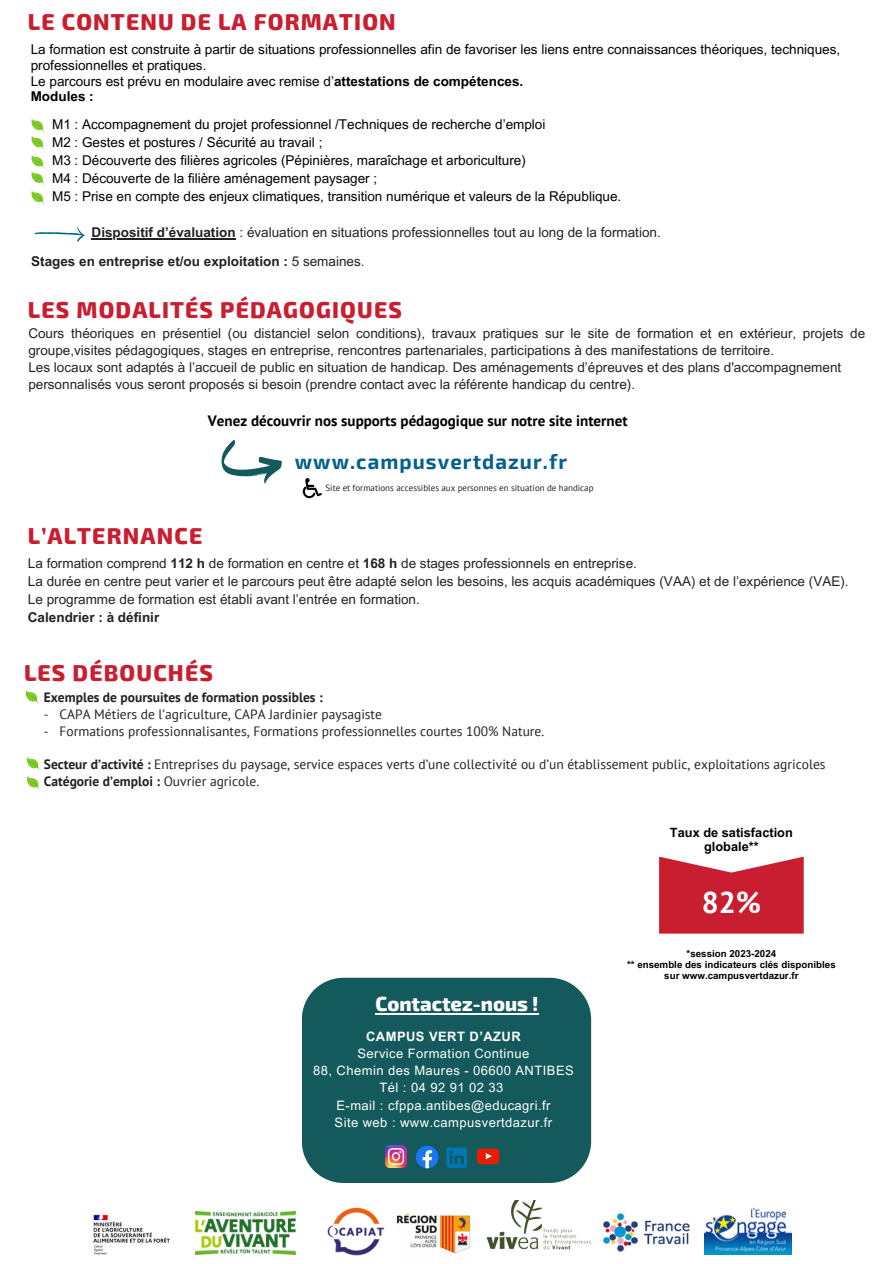
<style>
.page{position:relative;width:894px;height:1264px;background:#fff}
.page>*{position:absolute;margin:0;border:0;box-sizing:border-box;transform-origin:0 0}
.t1{font:700 30px "PT Sans";color:#fff}
.t2{font:800 22.5px "Exo 2";letter-spacing:.05em;color:#c91e30}
.t3{font:700 20.55px "Exo 2";letter-spacing:.05em;color:#03608b}
.t4{font:800 19.95px "Exo 2";color:#fff}
.t5{font:700 15px "PT Sans";color:#000}
.t6{font:13.5px/18px "Arial MT Pro";color:#222}
.t7{font:13.5px/18px "Arial MT Pro";color:#000}
.t8{font:13.5px/16.8px "PT Sans";color:#222}
.t9{font:700 13.5px "Arial MT Pro";color:#222}
.t10{font:700 13.5px "PT Sans";color:#222}
.t11{font:12.9px "Arial MT Pro";letter-spacing:.035em;color:#fefefe}
.t12{font:700 12.9px "Arial MT Pro";letter-spacing:.035em;color:#fefefe}
.t13{font:700 12.75px/13.8px "Arial MT Pro";color:#000;text-align:center}
.t14{font:700 9.75px/10.6px "Arial MT Pro";color:#000;text-align:center}
.t15{font:9px "PT Sans";color:#222}
.s1{font-weight:700}
.s2{font-weight:400}
</style>
<div class="page">
<svg style="left:221px;top:439px;width:60px;height:44px"></svg>
<svg style="left:303px;top:478px;width:19px;height:20px"></svg>
<svg style="left:25px;top:690px;width:14px;height:15px"></svg>
<svg style="left:34px;top:226px;width:51px;height:16px"></svg>
<hr style="left:92px;top:238px;width:144px;height:1px;background:#222">
<svg style="left:27px;top:757px;width:13px;height:33px"></svg>
<svg style="left:659px;top:857px;width:144px;height:76px;background:#ce3445"></svg>
<svg style="left:31px;top:119px;width:13px;height:86px"></svg>
<div style="left:302px;top:977px;width:289px;height:205px;background:#145a5d"></div>
<img style="left:385px;top:1145px;width:21px;height:22px">
<svg style="left:416px;top:1145px;width:22px;height:23px"></svg>
<svg style="left:446px;top:1147px;width:21px;height:20px"></svg>
<svg style="left:476px;top:1148px;width:23px;height:16px"></svg>
<hr style="left:375px;top:1012px;width:163px;height:2px;background:#fff">
<img style="left:327px;top:1207px;width:57px;height:49px">
<img style="left:486px;top:1200px;width:105px;height:50px">
<img style="left:196px;top:1211px;width:99px;height:43px">
<img style="left:396px;top:1213px;width:74px;height:41px">
<img style="left:603px;top:1213px;width:87px;height:39px">
<img style="left:704px;top:1207px;width:87px;height:47px">
<img style="left:93px;top:1214px;width:77px;height:41px">
<p class="t2" style="left:28px;top:7px;width:369px">LE CONTENU DE LA FORMATION</p>
<p class="t7" style="left:31px;top:43px;width:810px;line-height:15.8px">La formation est construite à partir de situations professionnelles afin de favoriser les liens entre connaissances théoriques, techniques, professionnelles et pratiques.<br>Le parcours est prévu en modulaire avec remise d’<span class="s1">attestations de compétences.<br>Modules :</span></p>
<p class="t7" style="left:52px;top:117px;width:570px">M1 : Accompagnement du projet professionnel /Techniques de recherche d’emploi<br>M2 : Gestes et postures / Sécurité au travail ;<br>M3 : Découverte des filières agricoles (Pépinières, maraîchage et arboriculture)<br>M4 : Découverte de la filière aménagement paysager ;<br>M5 : Prise en compte des enjeux climatiques, transition numérique et valeurs de la République.</p>
<p class="t6" style="left:92px;top:225px;width:570px"><span class="s1">Dispositif d’évaluation</span> : évaluation en situations professionnelles tout au long de la formation.</p>
<p class="t9" style="left:31px;top:256px;width:335px">Stages en entreprise et/ou exploitation : <span class="s2">5 semaines.</span></p>
<p class="t2" style="left:28px;top:295px;width:375px">LES MODALITÉS PÉDAGOGIQUES</p>
<p class="t6" style="left:28px;top:327px;width:838px;line-height:16.8px">Cours théoriques en présentiel (ou distanciel selon conditions), travaux pratiques sur le site de formation et en extérieur, projets de groupe,visites pédagogiques, stages en entreprise, rencontres partenariales, participations à des manifestations de territoire.<br>Les locaux sont adaptés à l’accueil de public en situation de handicap. Des aménagements d’épreuves et des plans d'accompagnement personnalisés vous seront proposés si besoin (prendre contact avec la référente handicap du centre).</p>
<p class="t5" style="left:208px;top:410px;width:421px">Venez découvrir nos supports pédagogique sur notre site internet</p>
<p class="t3" style="left:295px;top:448px;width:274px">www.campusvertdazur.fr</p>
<h6 class="t15" style="left:325px;top:482px;width:269px">Site et formations accessibles aux personnes en situation de handicap</h6>
<h6 class="t2" style="left:28px;top:521px;width:176px">L’ALTERNANCE</h6>
<h6 class="t6" style="left:28px;top:555px;width:822px">La formation comprend <span class="s1">112 h</span> de formation en centre et <span class="s1">168 h</span> de stages professionnels en entreprise.<br>La durée en centre peut varier et le parcours peut être adapté selon les besoins, les acquis académiques (VAA) et de l’expérience (VAE).<br>Le programme de formation est établi avant l’entrée en formation.<br><span class="s1">Calendrier : à définir</span></h6>
<p class="t2" style="left:24px;top:658px;width:190px">LES DÉBOUCHÉS</p>
<h6 class="t10" style="left:44px;top:688px;width:280px">Exemples de poursuites de formation possibles :</h6>
<h6 class="t8" style="left:44px;top:705px;width:339px">- CAPA Métiers de l’agriculture, CAPA Jardinier paysagiste -</h6>
<p class="t8" style="left:60px;top:722px;width:486px">Formations professionnalisantes, Formations professionnelles courtes 100% Nature.</p>
<p class="t8" style="left:44px;top:756px;width:783px"><span class="s1">Secteur d’activité :</span> Entreprises du paysage, service espaces verts d’une collectivité ou d’un établissement public, exploitations agricoles<br><span class="s1">Catégorie d’emploi :</span> Ouvrier agricole.</p>
<p class="t13" style="left:669px;top:827px;width:124px">Taux de satisfaction globale**</p>
<h6 class="t1" style="left:701px;top:882px;width:61px">82%</h6>
<p class="t4" style="left:375px;top:990px;width:165px">Contactez-nous !</p>
<h6 class="t12" style="left:366px;top:1031px;width:156px">CAMPUS VERT D’AZUR</h6>
<p class="t11" style="left:357px;top:1048px;width:173px">Service Formation Continue</p>
<p class="t11" style="left:313px;top:1065px;width:262px">88, Chemin des Maures - 06600 ANTIBES</p>
<p class="t11" style="left:379px;top:1082px;width:125px">Tél : 04 92 91 02 33</p>
<p class="t11" style="left:336px;top:1100px;width:215px">E-mail : cfppa.antibes@educagri.fr</p>
<h6 class="t11" style="left:334px;top:1117px;width:219px">Site web : www.campusvertdazur.fr</h6>
<p class="t14" style="left:686px;top:949px;width:91px">*session 2023-2024</p>
<p class="t14" style="left:626px;top:960px;width:210px">** ensemble des indicateurs clés disponibles sur www.campusvertdazur.fr</p>
</div>
